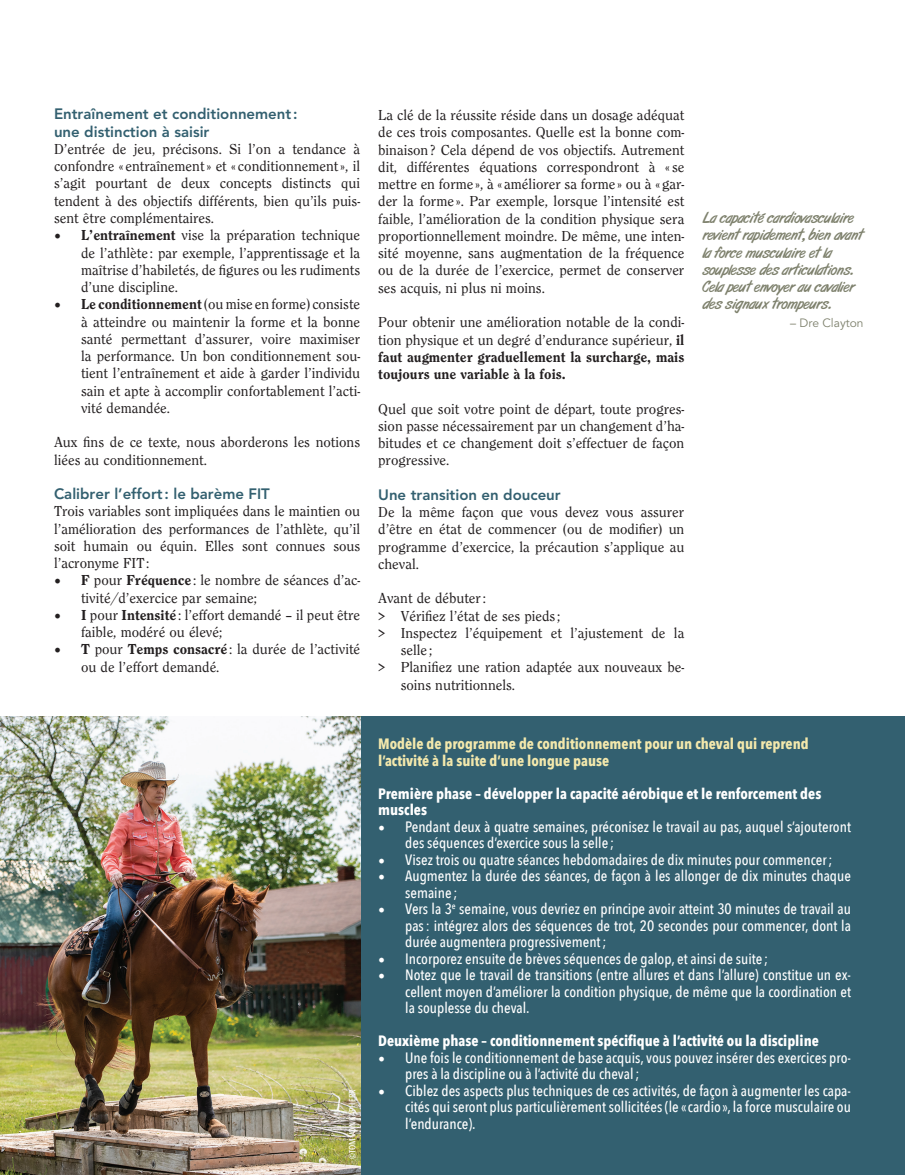
<style>
.page{position:relative;width:905px;height:1175px;background:#fff}
.page>*{position:absolute;margin:0;border:0;box-sizing:border-box;transform-origin:0 0}
.t1{font:15px/17.2px "Clearface Regular DTC";color:#231f20;text-align:justify}
.t2{font:500 15px/16.5px "Avenir Next Condensed";color:#fff}
.t3{font:15px/17.2px "Art Brush";color:#7e816d}
.t4{font:700 15px "Avenir Next Condensed";color:#fff}
.t5{font:800 15px "Avenir";color:#336070}
.t6{font:700 15px "Avenir Next Condensed";color:#f3e8ac}
.t7{font:12px "Avenir";color:#7e816d}
.t8{font:500 9px "Avenir Next Condensed";color:#fff}
.s1{font-family:"Minion Pro";font-size:18px}
.s2{font-family:"Clearface Heavy DTC"}
.s3{font-family:"Minion Pro";font-weight:400;font-size:18px}
</style>
<div class="page">
<div style="left:360px;top:716px;width:544px;height:458px;background:#336070"></div>
<img style="left:0;top:716px;width:360px;height:458px">
<p class="t5" style="left:54px;top:105px;width:245px">Entraînement et conditionnement:</p>
<p class="t5" style="left:54px;top:123px;width:157px">une distinction à saisir</p>
<p class="t1" style="left:54px;top:140px;width:308px">D’entrée de jeu, précisons. Si l’on a tendance à confondre « entraînement» et « conditionnement», il s’agit pourtant de deux concepts distincts qui tendent à des objectifs différents, bien qu’ils puis&shy;sent être complémentaires.</p>
<p class="t1" style="left:81px;top:226px;width:280px;text-indent:-27px"><span class="s1">•</span> <span class="s2">L’entraînement</span> vise la préparation technique de l’athlète : par exemple, l’apprentissage et la maîtrise d’habiletés, de figures ou les rudiments d’une discipline.</p>
<p class="t1" style="left:81px;top:295px;width:281px;text-indent:-27px"><span class="s1">•</span> <span class="s2">Le conditionnement</span> (ou mise en forme) consiste à atteindre ou maintenir la forme et la bonne santé permettant d’assurer, voire maximiser la performance. Un bon conditionnement sou&shy;tient l’entraînement et aide à garder l’individu sain et apte à accomplir confortablement l’acti&shy;vité demandée.</p>
<p class="t1" style="left:54px;top:433px;width:307px">Aux fins de ce texte, nous aborderons les notions liées au conditionnement.</p>
<p class="t5" style="left:54px;top:485px;width:217px">Calibrer l’effort: le barème FIT</p>
<p class="t1" style="left:54px;top:502px;width:308px">Trois variables sont impliquées dans le maintien ou l’amélioration des performances de l’athlète, qu’il soit humain ou équin. Elles sont connues sous l’acronyme FIT:</p>
<p class="t1" style="left:81px;top:571px;width:280px;text-indent:-27px"><span class="s1">•</span> <span class="s2">F</span> pour <span class="s2">Fréquence</span> : le nombre de séances d’ac&shy;tivité/d’exercice par semaine;</p>
<p class="t1" style="left:81px;top:606px;width:280px;text-indent:-27px"><span class="s1">•</span> <span class="s2">I</span> pour <span class="s2">Intensité</span> : l’effort demandé – il peut être faible, modéré ou élevé;</p>
<p class="t1" style="left:81px;top:640px;width:281px;text-indent:-27px"><span class="s1">•</span> <span class="s2">T</span> pour <span class="s2">Temps consacré</span> : la durée de l’activité ou de l’effort demandé.</p>
<p class="t1" style="left:378px;top:106px;width:308px">La clé de la réussite réside dans un dosage adéquat de ces trois composantes. Quelle est la bonne com&shy;binaison? Cela dépend de vos objectifs. Autrement dit, différentes équations correspondront à «se mettre en forme », à « améliorer sa forme » ou à « gar&shy;der la forme ». Par exemple, lorsque l’intensité est faible, l’amélioration de la condition physique sera proportionnellement moindre. De même, une inten&shy;sité moyenne, sans augmentation de la fréquence ou de la durée de l’exercice, permet de conserver ses acquis, ni plus ni moins.</p>
<p class="t1" style="left:378px;top:313px;width:308px">Pour obtenir une amélioration notable de la condi&shy;tion physique et un degré d’endurance supérieur, <span class="s2">il faut augmenter graduellement la surcharge, mais toujours une variable à la fois.</span></p>
<p class="t1" style="left:378px;top:399px;width:308px">Quel que soit votre point de départ, toute progres&shy;sion passe nécessairement par un changement d’ha&shy;bitudes et ce changement doit s’effectuer de façon progressive.</p>
<p class="t5" style="left:378px;top:486px;width:184px">Une transition en douceur</p>
<p class="t1" style="left:378px;top:503px;width:308px">De la même façon que vous devez vous assurer d’être en état de commencer (ou de modifier) un programme d’exercice, la précaution s’applique au cheval.</p>
<p class="t1" style="left:378px;top:589px;width:109px">Avant de débuter:</p>
<p class="t1" style="left:378px;top:606px;width:184px">&gt; Vérifiez l’état de ses pieds;</p>
<p class="t1" style="left:400px;top:624px;width:285px;text-indent:-22px">&gt; Inspectez l’équipement et l’ajustement de la selle ;</p>
<p class="t1" style="left:400px;top:658px;width:285px;text-indent:-22px">&gt; Planifiez une ration adaptée aux nouveaux be&shy;soins nutritionnels.</p>
<p class="t3" style="left:702px;top:210px;width:161px">La capacite cardiovasculaire revient rapidement, bien avant la force musculaire et la souplesse des articulations.<br>Cela peut envoyer au cavalier des signaux trompeurs.</p>
<p class="t7" style="left:790px;top:316px;width:75px">– Dre Clayton</p>
<p class="t8" style="left:347px;top:1159px;width:71px;rotate:-90deg">©TOM VON KAPHERR</p>
<p class="t6" style="left:378px;top:734px;width:432px">Modèle de programme de conditionnement pour un cheval qui reprend</p>
<p class="t6" style="left:378px;top:751px;width:232px">l’activité à la suite d’une longue pause</p>
<p class="t4" style="left:378px;top:784px;width:444px">Première phase – développer la capacité aérobique et le renforcement des</p>
<p class="t4" style="left:378px;top:800px;width:50px">muscles</p>
<p class="t2" style="left:405px;top:818px;width:447px;text-indent:-27px"><span class="s3">•</span> Pendant deux à quatre semaines, préconisez le travail au pas, auquel s’ajouteront des séquences d’exercice sous la selle ;</p>
<p class="t2" style="left:378px;top:851px;width:455px"><span class="s3">•</span> Visez trois ou quatre séances hebdomadaires de dix minutes pour commencer;</p>
<p class="t2" style="left:405px;top:867px;width:447px;text-indent:-27px"><span class="s3">•</span> Augmentez la durée des séances, de façon à les allonger de dix minutes chaque semaine ;</p>
<p class="t2" style="left:405px;top:900px;width:447px;text-align:justify;text-indent:-27px"><span class="s3">•</span> Vers la 3<sup>e</sup> semaine, vous devriez en principe avoir atteint 30 minutes de travail au pas: intégrez alors des séquences de trot, 20 secondes pour commencer, dont la durée augmentera progressivement;</p>
<p class="t2" style="left:378px;top:950px;width:391px"><span class="s3">•</span> Incorporez ensuite de brèves séquences de galop, et ainsi de suite ;</p>
<p class="t2" style="left:405px;top:966px;width:447px;text-align:justify;text-indent:-27px"><span class="s3">•</span> Notez que le travail de transitions (entre allures et dans l’allure) constitue un ex&shy;cellent moyen d’améliorer la condition physique, de même que la coordination et la souplesse du cheval.</p>
<p class="t4" style="left:378px;top:1031px;width:442px">Deuxième phase – conditionnement spécifique à l’activité ou la discipline</p>
<p class="t2" style="left:405px;top:1049px;width:446px;text-indent:-27px"><span class="s3">•</span> Une fois le conditionnement de base acquis, vous pouvez insérer des exercices pro&shy;pres à la discipline ou à l’activité du cheval;</p>
<p class="t2" style="left:405px;top:1082px;width:447px;text-align:justify;text-indent:-27px"><span class="s3">•</span> Ciblez des aspects plus techniques de ces activités, de façon à augmenter les capa&shy;cités qui seront plus particulièrement sollicitées (le «cardio», la force musculaire ou l’endurance).</p>
</div>
